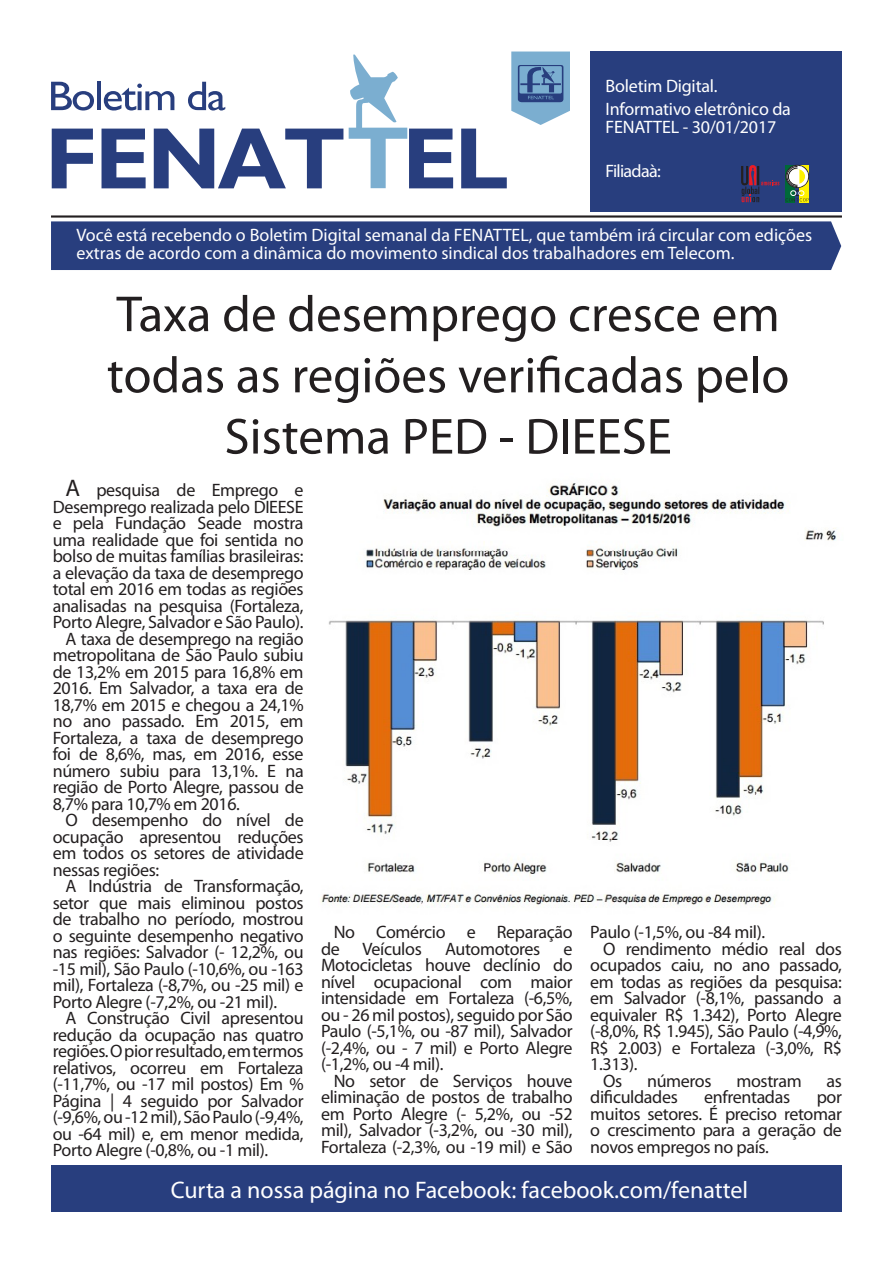
<style>
.page{position:relative;width:893px;height:1263px;background:#fff}
.page>*{position:absolute;margin:0;border:0;box-sizing:border-box;transform-origin:0 0}
.t1{font:51px/61.2px "Myriad Pro";color:#231f20;text-align:center}
.t2{font:24px "Myriad Pro";color:#fff}
.t3{font:18px/16.5px "Myriad Pro";letter-spacing:-.02em;color:#231f20;text-align:justify}
.t4{font:18px/18px "Myriad Pro";color:#fff}
.t5{font:18px "Myriad Pro";letter-spacing:-.04em;color:#fff}
.s1{font-size:24px}
</style>
<div class="page">
<div style="left:590px;top:52px;width:252px;height:160px;background:#283e7e"></div>
<hr style="left:51px;top:215px;width:791px;height:3px;background:#231f20">
<svg style="left:52px;top:129px;width:41px;height:59px"></svg>
<svg style="left:102px;top:129px;width:44px;height:59px"></svg>
<svg style="left:154px;top:129px;width:189px;height:59px"></svg>
<svg style="left:349px;top:54px;width:104px;height:134px"></svg>
<svg style="left:461px;top:52px;width:109px;height:136px"></svg>
<div style="left:52px;top:1165px;width:790px;height:47px;background:#283e7e"></div>
<div style="left:51px;top:221px;width:790px;height:49px;background:#283e7e"></div>
<svg style="left:51px;top:82px;width:43px;height:29px"></svg>
<hr style="left:97px;top:82px;width:4px;height:28px;background:#283e7e">
<svg style="left:104px;top:84px;width:70px;height:27px"></svg>
<svg style="left:188px;top:82px;width:37px;height:29px"></svg>
<div style="left:786px;top:165px;width:9px;height:37px;background:#006938"></div>
<div style="left:786px;top:165px;width:23px;height:23px;border:1px solid #241f21;border-radius:50%"></div>
<svg style="left:786px;top:166px;width:23px;height:36px"></svg>
<svg style="left:741px;top:165px;width:38px;height:38px"></svg>
<img style="left:320px;top:483px;width:516px;height:425px">
<p class="t4" style="left:605px;top:77px;width:114px">Boletim Digital.</p>
<p class="t4" style="left:605px;top:100px;width:187px">Informativo eletrônico da<br>FENATTEL - 30/01/2017</p>
<p class="t5" style="left:605px;top:160px;width:57px">Filiada à:</p>
<p class="t4" style="left:76px;top:225px;width:737px">Você está recebendo o Boletim Digital semanal da FENATTEL, que também irá circular com edições extras de acordo com a dinâmica do movimento sindical dos trabalhadores em Telecom.</p>
<p class="t1" style="left:117px;top:283px;width:665px">Taxa de desemprego cresce em</p>
<p class="t1" style="left:107px;top:344px;width:684px">todas as regiões verificadas pelo<br>Sistema PED - DIEESE</p>
<p class="t3" style="left:53px;top:482px;width:252px;text-indent:13px"><span class="s1">A</span> pesquisa de Emprego e Desemprego realizada pelo DIEESE e pela Fundação Seade mostra uma realidade que foi sentida no bolso de muitas famílias brasileiras: a elevação da taxa de desemprego total em 2016 em todas as regiões analisadas na pesquisa (Fortaleza, Porto Alegre, Salvador e São Paulo).</p>
<p class="t3" style="left:53px;top:630px;width:252px;text-indent:13px">A taxa de desemprego na região metropolitana de São Paulo subiu de 13,2% em 2015 para 16,8% em 2016. Em Salvador, a taxa era de 18,7% em 2015 e chegou a 24,1% no ano passado. Em 2015, em Fortaleza, a taxa de desemprego foi de 8,6%, mas, em 2016, esse número subiu para 13,1%. E na região de Porto Alegre, passou de 8,7% para 10,7% em 2016.</p>
<p class="t3" style="left:53px;top:812px;width:252px;text-indent:13px">O desempenho do nível de ocupação apresentou reduções em todos os setores de atividade nessas regiões:</p>
<p class="t3" style="left:53px;top:878px;width:252px;text-indent:13px">A Indústria de Transformação, setor que mais eliminou postos de trabalho no período, mostrou o seguinte desempenho negativo nas regiões: Salvador (- 12,2%, ou -15 mil), São Paulo (-10,6%, ou -163 mil), Fortaleza (-8,7%, ou -25 mil) e Porto Alegre (-7,2%, ou -21 mil).</p>
<p class="t3" style="left:53px;top:1010px;width:252px;text-indent:13px">A Construção Civil apresentou redução da ocupação nas quatro regiões. O pior resultado, em termos relativos, ocorreu em Fortaleza (-11,7%, ou -17 mil postos) Em % Página | 4 seguido por Salvador (-9,6%, ou -12 mil), São Paulo (-9,4%, ou -64 mil) e, em menor medida, Porto Alegre (-0,8%, ou -1 mil).</p>
<p class="t3" style="left:321px;top:924px;width:253px;text-indent:13px">No Comércio e Reparação de</p>
<p class="t3" style="left:362px;top:940px;width:61px">Veículos</p>
<p class="t3" style="left:445px;top:940px;width:97px">Automotores</p>
<p class="t3" style="left:321px;top:940px;width:253px;text-indent:243px">e Motocicletas houve declínio do nível ocupacional com maior intensidade em Fortaleza (-6,5%, ou - 26 mil postos), seguido por São Paulo (-5,1%, ou -87 mil), Salvador (-2,4%, ou - 7 mil) e Porto Alegre (-1,2%, ou -4 mil).</p>
<p class="t3" style="left:321px;top:1072px;width:253px;text-indent:13px">No setor de Serviços houve eliminação de postos de trabalho em Porto Alegre (- 5,2%, ou -52 mil), Salvador (-3,2%, ou -30 mil), Fortaleza (-2,3%, ou -19 mil) e São</p>
<p class="t3" style="left:590px;top:924px;width:177px">Paulo (-1,5%, ou -84 mil).</p>
<p class="t3" style="left:590px;top:940px;width:253px;text-indent:13px">O rendimento médio real dos ocupados caiu, no ano passado, em todas as regiões da pesquisa: em Salvador (-8,1%, passando a equivaler R$ 1.342), Porto Alegre (-8,0%, R$ 1.945), São Paulo (-4,9%, R$ 2.003) e Fortaleza (-3,0%, R$ 1.313).</p>
<p class="t3" style="left:603px;top:1072px;width:21px">Os</p>
<p class="t3" style="left:647px;top:1072px;width:66px">números</p>
<p class="t3" style="left:736px;top:1072px;width:67px">mostram</p>
<p class="t3" style="left:826px;top:1072px;width:17px">as</p>
<p class="t3" style="left:590px;top:1089px;width:89px">dificuldades</p>
<p class="t3" style="left:704px;top:1089px;width:87px">enfrentadas</p>
<p class="t3" style="left:590px;top:1089px;width:253px;text-indent:226px">por muitos setores. É preciso retomar o crescimento para a geração de novos empregos no país.</p>
<p class="t2" style="left:171px;top:1175px;width:579px">Curta a nossa página no Facebook: facebook.com/fenattel</p>
</div>
